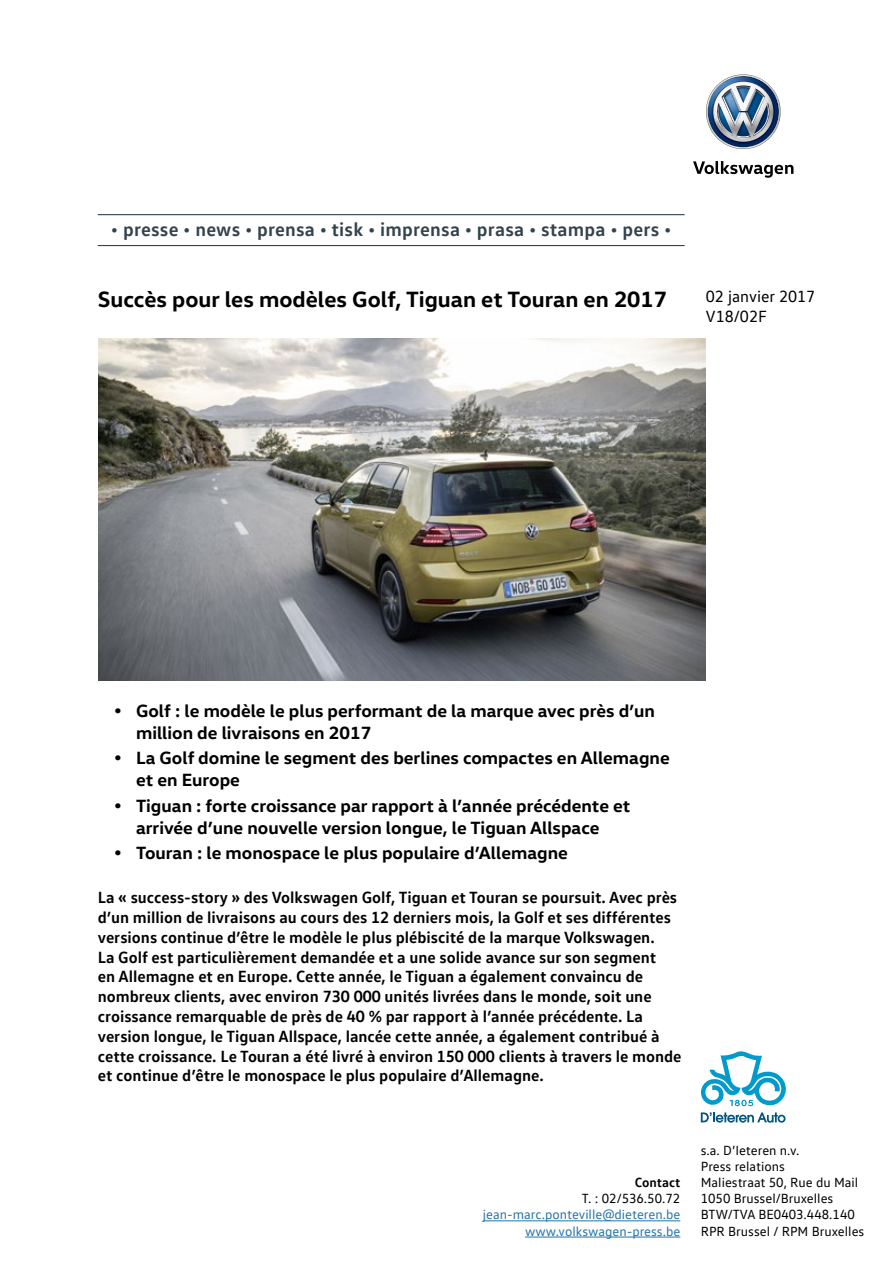
<style>
.page{position:relative;width:893px;height:1263px;background:#fff}
.page>*{position:absolute;margin:0;border:0;box-sizing:border-box;transform-origin:0 0}
.t1{font:700 22.5px "VW Head";color:#000}
.t2{font:700 19.5px "VW Text";letter-spacing:.01em;color:#33434c}
.t3{font:700 18px/21.6px "VW Head";color:#000}
.t4{font:700 16.5px/19.8px "VW Text";color:#000}
.t5{font:16.5px/19.8px "VW Text";color:#000}
.t6{font:13.5px/16.2px "VW Text";color:#000}
.t7{font:13.5px/16.2px "VW Text";color:#2274ac;text-align:right}
.t8{font:700 13.5px "VW Text";color:#000}
.s1{font-family:"Arial"}
</style>
<div class="page">
<img style="left:706px;top:74px;width:75px;height:75px">
<svg style="left:693px;top:161px;width:100px;height:17px"></svg>
<hr style="left:98px;top:214px;width:587px;height:1px;background:#33434c">
<hr style="left:98px;top:245px;width:587px;height:1px;background:#33434c">
<svg style="left:701px;top:1051px;width:85px;height:55px"></svg>
<svg style="left:701px;top:1112px;width:84px;height:11px"></svg>
<hr style="left:483px;top:1220px;width:197px;height:1px;background:#2274ac">
<hr style="left:525px;top:1236px;width:155px;height:1px;background:#2274ac">
<img style="left:98px;top:339px;width:607px;height:341px">
<p class="t2" style="left:111px;top:217px;width:562px">• presse • news • prensa • tisk • imprensa • prasa • stampa • pers •</p>
<h1 class="t1" style="left:98px;top:284px;width:571px">Succès pour les modèles Golf, Tiguan et Touran en 2017</h1>
<p class="t5" style="left:706px;top:286px;width:111px">02 janvier 2017<br>V18/02F</p>
<p class="t3" style="left:136px;top:699px;width:520px;text-indent:-21px"><span class="s1">•</span> Golf : le modèle le plus performant de la marque avec près d’un million de livraisons en 2017</p>
<p class="t3" style="left:136px;top:747px;width:535px;text-indent:-21px"><span class="s1">•</span> La Golf domine le segment des berlines compactes en Allemagne et en Europe</p>
<p class="t3" style="left:115px;top:794px;width:517px;text-align:center"><span class="s1">•</span> Tiguan : forte croissance par rapport à l’année précédente et arrivée d’une nouvelle version longue, le Tiguan Allspace</p>
<p class="t3" style="left:115px;top:841px;width:455px"><span class="s1">•</span> Touran : le monospace le plus populaire d’Allemagne</p>
<p class="t4" style="left:98px;top:887px;width:585px">La « success-story » des Volkswagen Golf, Tiguan et Touran se poursuit. Avec près d’un million de livraisons au cours des 12 derniers mois, la Golf et ses différentes versions continue d’être le modèle le plus plébiscité de la marque Volkswagen.<br>La Golf est particulièrement demandée et a une solide avance sur son segment<br>en Allemagne et en Europe. Cette année, le Tiguan a également convaincu de nombreux clients, avec environ 730 000 unités livrées dans le monde, soit une croissance remarquable de près de 40 % par rapport à l’année précédente. La version longue, le Tiguan Allspace, lancée cette année, a également contribué à cette croissance. Le Touran a été livré à environ 150 000 clients à travers le monde et continue d’être le monospace le plus populaire d’Allemagne.</p>
<p class="t8" style="left:635px;top:1173px;width:47px">Contact</p>
<p class="t6" style="left:582px;top:1190px;width:100px">T. : 02/536.50.72</p>
<p class="t7" style="left:483px;top:1206px;width:199px">jean-marc.ponteville@dieteren.be www.volkswagen-press.be</p>
<p class="t6" style="left:701px;top:1141px;width:165px">s.a. D’Ieteren n.v.<br>Press relations<br>Maliestraat 50, Rue du Mail<br>1050 Brussel/Bruxelles<br>BTW/TVA BE0403.448.140<br>RPR Brussel / RPM Bruxelles</p>
</div>
